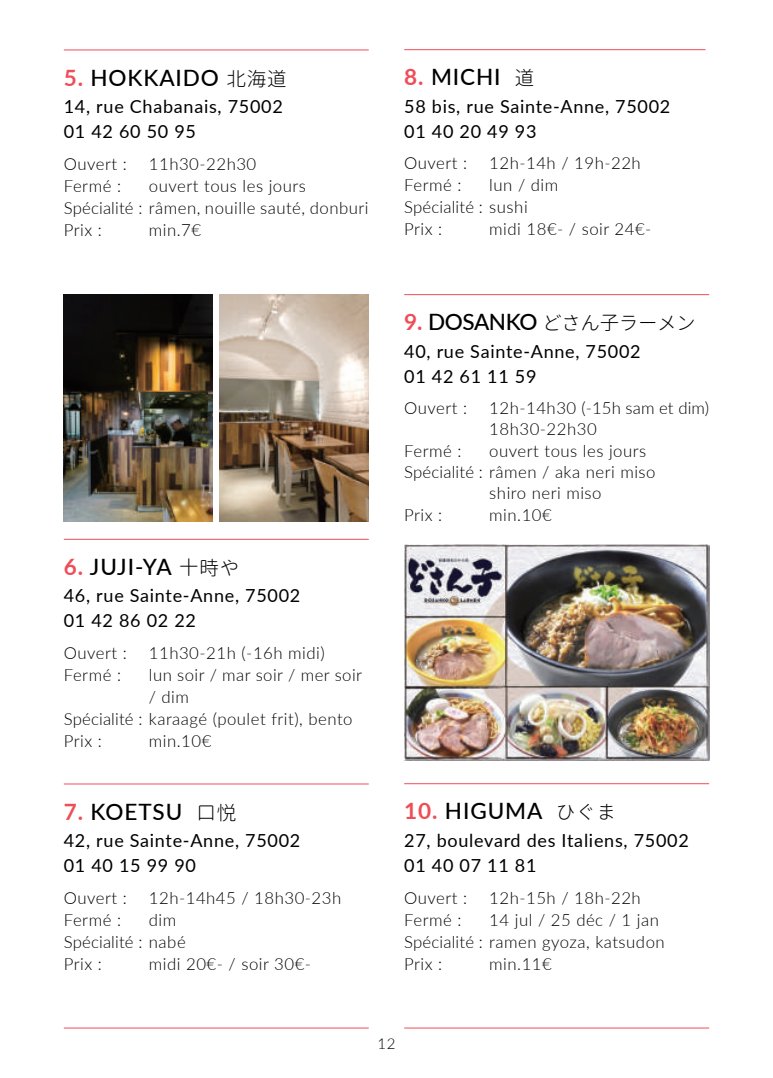
<style>
.page{position:relative;width:773px;height:1078px;background:#fff}
.page>*{position:absolute;margin:0;border:0;box-sizing:border-box;transform-origin:0 0}
.t1{font:500 22.5px "Lato";letter-spacing:.04em;color:#000}
.t2{font:19.5px "Gen Jyuu Gothic Monospace Light";letter-spacing:-.02em;color:#000}
.t3{font:18px/25px "Lato";letter-spacing:.04em;color:#000}
.t4{font:300 16.75px/22px "Lato";letter-spacing:.03em;color:#000}
.t5{font:300 16.75px "Lato";letter-spacing:.01em;color:#000}
.t6{font:300 16.75px "Lato";letter-spacing:.005em;color:#000}
.t7{font:300 15px "Lato";color:#000}
.s1{font-weight:700;color:#ef4d58}
.s2{font-family:"Gen Jyuu Gothic Monospace Light";font-weight:400;font-size:19.5px}
.s3{font-family:"Lato";font-weight:700;font-size:22.5px;color:#ef4d58}
.s4{font-family:"Lato";font-weight:500;font-size:22.5px}
</style>
<div class="page">
<hr style="left:64px;top:1027px;width:305px;height:1px;background:#ef4d58">
<hr style="left:404px;top:1027px;width:305px;height:1px;background:#ef4d58">
<hr style="left:64px;top:49px;width:305px;height:1px;background:#ef4d58">
<img style="left:220px;top:294px;width:149px;height:227px">
<img style="left:64px;top:294px;width:149px;height:227px">
<hr style="left:404px;top:783px;width:305px;height:1px;background:#ef4d58">
<img style="left:404px;top:544px;width:305px;height:216px">
<hr style="left:404px;top:294px;width:305px;height:1px;background:#ef4d58">
<hr style="left:404px;top:49px;width:301px;height:1px;background:#ef4d58">
<hr style="left:64px;top:538px;width:305px;height:1px;background:#ef4d58">
<hr style="left:64px;top:783px;width:305px;height:1px;background:#ef4d58">
<h1 class="t1" style="left:64px;top:61px;width:224px"><span class="s1">5.</span> HOKKAIDO <span class="s2">北海道</span></h1>
<p class="t3" style="left:64px;top:93px;width:220px">14, rue Chabanais, 75002<br>01 42 60 50 95</p>
<p class="t4" style="left:149px;top:152px;width:109px">11h30-22h30</p>
<p class="t4" style="left:149px;top:174px;width:158px">ouvert tous les jours</p>
<p class="t4" style="left:64px;top:196px;width:306px">Spécialité : râmen, nouille sauté, donburi</p>
<p class="t4" style="left:149px;top:218px;width:54px">min.7€</p>
<p class="t4" style="left:64px;top:152px;width:64px">Ouvert :<br>Fermé :</p>
<p class="t4" style="left:64px;top:218px;width:40px">Prix :</p>
<h1 class="t1" style="left:404px;top:61px;width:131px"><span class="s1">8.</span> MICHI <span class="s2">道</span></h1>
<p class="t3" style="left:404px;top:93px;width:267px">58 bis, rue Sainte-Anne, 75002<br>01 40 20 49 93</p>
<p class="t4" style="left:489px;top:151px;width:153px">12h-14h / 19h-22h</p>
<p class="t4" style="left:489px;top:173px;width:70px">lun / dim</p>
<p class="t5" style="left:404px;top:195px;width:125px">Spécialité : sushi</p>
<p class="t4" style="left:489px;top:217px;width:164px">midi 18€- / soir 24€-</p>
<p class="t4" style="left:404px;top:151px;width:64px">Ouvert :<br>Fermé :</p>
<p class="t4" style="left:404px;top:217px;width:40px">Prix :</p>
<h1 class="t1" style="left:64px;top:550px;width:177px"><span class="s1">6.</span> JUJI-YA <span class="s2">十時や</span></h1>
<p class="t3" style="left:64px;top:582px;width:238px">46, rue Sainte-Anne, 75002<br>01 42 86 02 22</p>
<p class="t4" style="left:149px;top:641px;width:177px">11h30-21h (-16h midi)</p>
<p class="t4" style="left:149px;top:663px;width:215px">lun soir / mar soir / mer soir</p>
<p class="t4" style="left:149px;top:685px;width:41px">/ dim</p>
<p class="t4" style="left:64px;top:707px;width:290px">Spécialité : karaagé (poulet frit), bento</p>
<p class="t4" style="left:149px;top:729px;width:64px">min.10€</p>
<p class="t4" style="left:64px;top:641px;width:64px">Ouvert :<br>Fermé :</p>
<p class="t4" style="left:64px;top:729px;width:40px">Prix :</p>
<h1 class="t1" style="left:64px;top:795px;width:174px"><span class="s1">7.</span> KOETSU <span class="s2">口悦</span></h1>
<p class="t3" style="left:64px;top:827px;width:238px">42, rue Sainte-Anne, 75002<br>01 40 15 99 90</p>
<p class="t4" style="left:149px;top:885px;width:194px">12h-14h45 / 18h30-23h</p>
<p class="t4" style="left:149px;top:907px;width:29px">dim</p>
<p class="t5" style="left:64px;top:929px;width:123px">Spécialité : nabé</p>
<p class="t4" style="left:149px;top:951px;width:164px">midi 20€- / soir 30€-</p>
<p class="t4" style="left:64px;top:885px;width:64px">Ouvert :<br>Fermé :</p>
<p class="t4" style="left:64px;top:951px;width:40px">Prix :</p>
<p class="t2" style="left:404px;top:309px;width:293px"><span class="s3">9.</span> <span class="s4">DOSANKO</span> どさん子ラーメン</p>
<p class="t3" style="left:404px;top:338px;width:238px">40, rue Sainte-Anne, 75002<br>01 42 61 11 59</p>
<p class="t6" style="left:489px;top:396px;width:221px">12h-14h30 (-15h sam et dim)</p>
<p class="t4" style="left:489px;top:418px;width:109px">18h30-22h30</p>
<p class="t4" style="left:489px;top:439px;width:158px">ouvert tous les jours</p>
<p class="t4" style="left:404px;top:460px;width:253px">Spécialité : râmen / aka neri miso</p>
<p class="t4" style="left:489px;top:481px;width:114px">shiro neri miso</p>
<p class="t4" style="left:489px;top:503px;width:64px">min.10€</p>
<p class="t4" style="left:404px;top:396px;width:64px">Ouvert :</p>
<p class="t4" style="left:404px;top:439px;width:59px">Fermé :</p>
<p class="t4" style="left:404px;top:503px;width:40px">Prix :</p>
<h1 class="t1" style="left:404px;top:794px;width:213px"><span class="s1">10.</span> HIGUMA <span class="s2">ひぐま</span></h1>
<p class="t3" style="left:404px;top:826px;width:286px">27, boulevard des Italiens, 75002<br>01 40 07 11 81</p>
<p class="t4" style="left:489px;top:885px;width:153px">12h-15h / 18h-22h</p>
<p class="t4" style="left:489px;top:907px;width:171px">14 jul / 25 déc / 1 jan</p>
<p class="t4" style="left:404px;top:929px;width:262px">Spécialité : ramen gyoza, katsudon</p>
<p class="t4" style="left:489px;top:951px;width:64px">min.11€</p>
<p class="t4" style="left:404px;top:885px;width:64px">Ouvert :<br>Fermé :</p>
<p class="t4" style="left:404px;top:951px;width:40px">Prix :</p>
<p class="t7" style="left:377px;top:1033px;width:20px">12</p>
</div>
